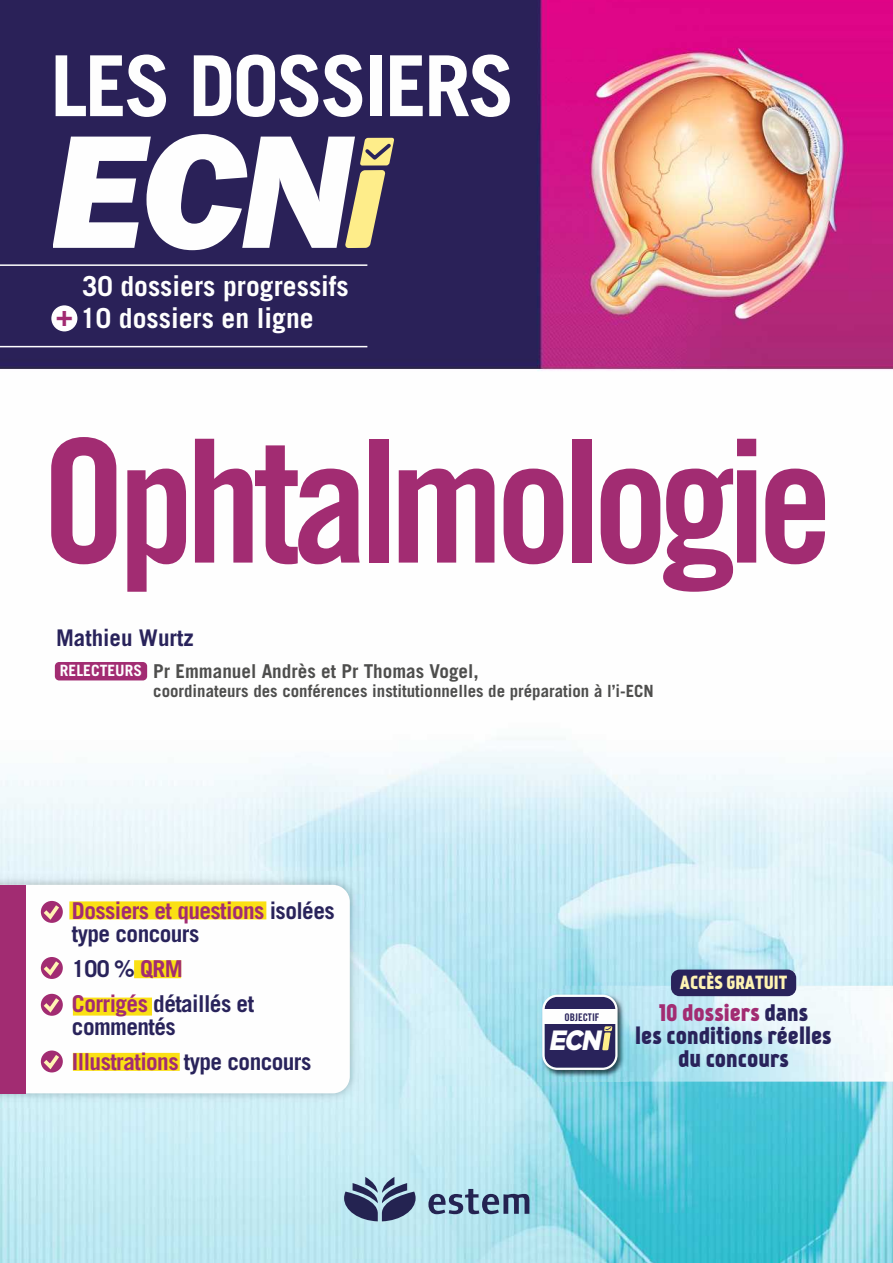
<style>
.page{position:relative;width:893px;height:1263px;background:#fff}
.page>*{position:absolute;margin:0;border:0;box-sizing:border-box;transform-origin:0 0}
.t1{font:171.6px "Trade Gothic LT Std Bd Cn 20";letter-spacing:-.05em;color:#a22c72}
.t2{font:italic 900 27.9px "Gotham";color:#fefefe;scale:.9 1}
.t3{font:700 27.6px/31.5px "Trade Gothic LT Std";color:#fefefe}
.t4{font:700 23.25px/35.2px "Trade Gothic LT Std";letter-spacing:-.025em;color:#29235b}
.t5{font:700 23.25px/22.5px "Trade Gothic LT Std";letter-spacing:-.025em;color:#a22c72}
.t6{font:700 22.95px "Trade Gothic LT Std";color:#29235b}
.t7{font:22.8px/22.8px "Kankin";color:#29235b;text-align:center}
.t8{font:700 19.2px "Trade Gothic LT Std";color:#4e4e4d}
.t9{font:18.15px "Kankin";color:#fff4b3}
.t10{font:700 16.8px "Trade Gothic LT Std";color:#4e4e4d}
.t11{font:10.5px "Trade Gothic LT Std Bd Cn 20";color:#29235b}
.s1{color:#a22c72}
.s2{font-size:15.6px;color:#fefefe}
.s3{color:#29235b}
</style>
<div class="page">
<img style="left:0;top:0;width:893px;height:1263px">
<img style="left:562px;top:985px;width:331px;height:96px">
<img style="left:0;top:872px;width:363px;height:235px">
<svg style="left:26px;top:885px;width:324px;height:208px"></svg>
<svg style="left:344px;top:1177px;width:72px;height:44px"></svg>
<svg style="left:428px;top:1189px;width:101px;height:25px"></svg>
<img style="left:537px;top:989px;width:92px;height:92px">
<svg style="left:542px;top:995px;width:76px;height:75px"></svg>
<div style="left:543px;top:1009px;width:73px;height:15px;background:#fefefe"></div>
<div style="left:0;top:885px;width:26px;height:208px;background:#a22c72"></div>
<div style="left:11px;top:532px;width:749px;height:188px;background:#fefefe"></div>
<div style="left:55px;top:662px;width:92px;height:18px;background:#a22c72;border-radius:4px"></div>
<div style="left:671px;top:969px;width:125px;height:27px;background:#29235b;border-radius:9px"></div>
<div style="left:51px;top:305px;width:26px;height:26px;background:#fefefe;border-radius:50%"></div>
<hr style="left:0;top:264px;width:367px;height:2px;background:#fefefe">
<hr style="left:0;top:346px;width:367px;height:1px;background:#fefefe">
<svg style="left:40px;top:901px;width:23px;height:22px"></svg>
<svg style="left:40px;top:957px;width:23px;height:22px"></svg>
<svg style="left:40px;top:994px;width:23px;height:21px"></svg>
<svg style="left:40px;top:1051px;width:23px;height:21px"></svg>
<div style="left:69px;top:901px;width:197px;height:18px;background:#fae014"></div>
<div style="left:134px;top:960px;width:47px;height:18px;background:#fae014"></div>
<div style="left:73px;top:997px;width:79px;height:18px;background:#fae014"></div>
<div style="left:73px;top:1053px;width:107px;height:18px;background:#fae014"></div>
<svg style="left:56px;top:55px;width:110px;height:62px"></svg>
<svg style="left:194px;top:55px;width:37px;height:61px"></svg>
<svg style="left:237px;top:55px;width:125px;height:62px"></svg>
<div style="left:370px;top:55px;width:12px;height:61px;background:#fefefe"></div>
<svg style="left:390px;top:55px;width:33px;height:61px"></svg>
<svg style="left:429px;top:55px;width:81px;height:62px"></svg>
<svg style="left:54px;top:134px;width:340px;height:116px"></svg>
<h3 class="t3" style="left:56px;top:273px;width:294px;text-indent:26px">30 dossiers progressifs <span class="s1">+</span> 10 dossiers en ligne</h3>
<h1 class="t1" style="left:41px;top:403px;width:794px">Ophtalmologie</h1>
<h3 class="t6" style="left:56px;top:630px;width:139px">Mathieu Wurtz</h3>
<p class="t8" style="left:60px;top:664px;width:420px"><span class="s2">RELECTEURS</span> Pr Emmanuel Andrès et Pr Thomas Vogel,</p>
<p class="t10" style="left:153px;top:684px;width:502px">coordinateurs des conférences institutionnelles de préparation à l’i-ECN</p>
<h3 class="t5" style="left:72px;top:902px;width:264px">Dossiers et questions <span class="s3">isolées type concours</span></h3>
<h3 class="t4" style="left:72px;top:953px;width:184px">100 % <span class="s1">QRM<br>Corrigés</span> détaillés et</h3>
<h3 class="t4" style="left:72px;top:1011px;width:241px">commentés<br><span class="s1">Illustrations</span> type concours</h3>
<p class="t11" style="left:565px;top:1011px;width:37px">OBJECTIF</p>
<h2 class="t2" style="left:548px;top:1024px;width:65px">ECN</h2>
<p class="t9" style="left:680px;top:976px;width:109px">ACCÈS GRATUIT</p>
<h3 class="t7" style="left:635px;top:1004px;width:198px"><span class="s1">10 dossiers</span> dans<br>les conditions réelles du concours</h3>
</div>
